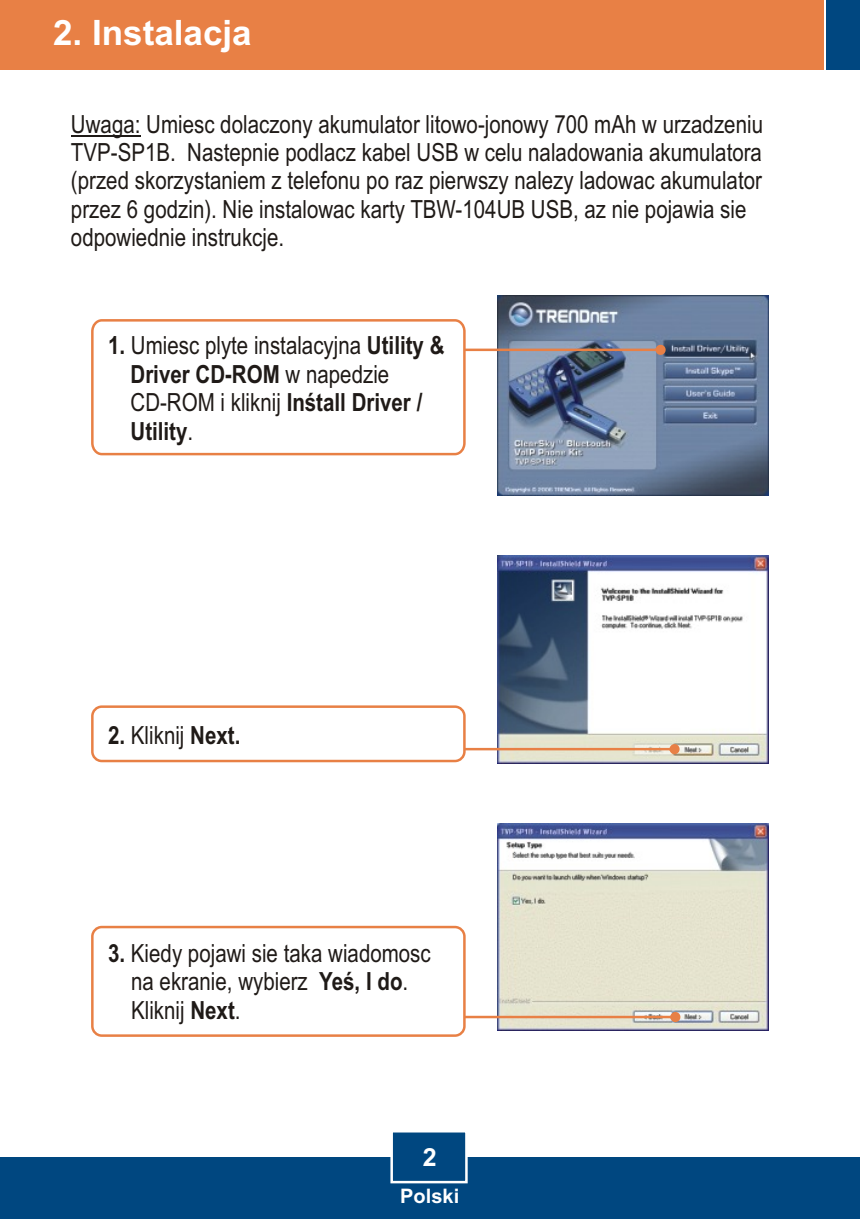
<style>
.page{position:relative;width:860px;height:1219px;background:#fff}
.page>*{position:absolute;margin:0;border:0;box-sizing:border-box;transform-origin:0 0}
.t1{font:700 35px "Arial";color:#fff}
.t2{font:25px/28.5px "Arial Narrow";color:#1f1a17}
.t3{font:700 25px "Arial Narrow";color:#1f1a17}
.t4{font:700 25px "Arial";color:#fff}
.t5{font:700 20px "Arial";color:#fff}
.s1{font-weight:700}
.s2{font-weight:400}
</style>
<div class="page">
<div style="left:0;top:1157px;width:859px;height:62px;background:#004780"></div>
<div style="left:0;top:0;width:823px;height:70px;background:#e88045"></div>
<div style="left:826px;top:0;width:33px;height:70px;background:#004780"></div>
<svg style="left:390px;top:1132px;width:78px;height:52px"></svg>
<img style="left:498px;top:823px;width:270px;height:208px">
<img style="left:498px;top:556px;width:270px;height:207px">
<img style="left:498px;top:296px;width:270px;height:200px">
<svg style="left:467px;top:345px;width:198px;height:10px;background:#a69594"></svg>
<hr style="left:71px;top:135px;width:69px;height:1px;background:#1f1a17">
<svg style="left:91px;top:319px;width:376px;height:137px"></svg>
<svg style="left:465px;top:744px;width:214px;height:10px;background:#e7cbaf"></svg>
<svg style="left:465px;top:1012px;width:215px;height:10px;background:#e5c7ae"></svg>
<div style="left:91px;top:705px;width:374px;height:57px;background:#fff;border:3px solid #e88045;border-radius:9px"></div>
<div style="left:91px;top:926px;width:374px;height:111px;background:#fff;border:3px solid #e88045;border-radius:9px"></div>
<h1 class="t1" style="left:53px;top:19px;width:200px">2. Instalacja</h1>
<p class="t2" style="left:71px;top:112px;width:693px">Uwaga: Umiesc dolaczony akumulator litowo-jonowy 700 mAh w urzadzeniu TVP-SP1B. Nastepnie podlacz kabel USB w celu naladowania akumulatora (przed skorzystaniem z telefonu po raz pierwszy nalezy ladowac akumulator przez 6 godzin). Nie instalowac karty TBW-104UB USB, az nie pojawia sie odpowiednie instrukcje.</p>
<p class="t2" style="left:130px;top:333px;width:315px;text-indent:-22px"><span class="s1">1.</span> Umiesc plyte instalacyjna <span class="s1">Utility &amp;<br>Driver CD-ROM</span> w napedzie<br>CD-ROM i kliknij <span class="s1">Install Driver /<br>Utility</span>.</p>
<p class="t3" style="left:108px;top:726px;width:134px">2. <span class="s2">Kliknij</span> Next.</p>
<p class="t2" style="left:131px;top:941px;width:301px;text-indent:-23px"><span class="s1">3.</span> Kiedy pojawi sie taka wiadomosc na ekranie, wybierz <span class="s1">Yes, I do</span>.<br>Kliknij <span class="s1">Next</span>.</p>
<p class="t4" style="left:422px;top:1147px;width:15px">2</p>
<p class="t5" style="left:400px;top:1188px;width:60px">Polski</p>
</div>
